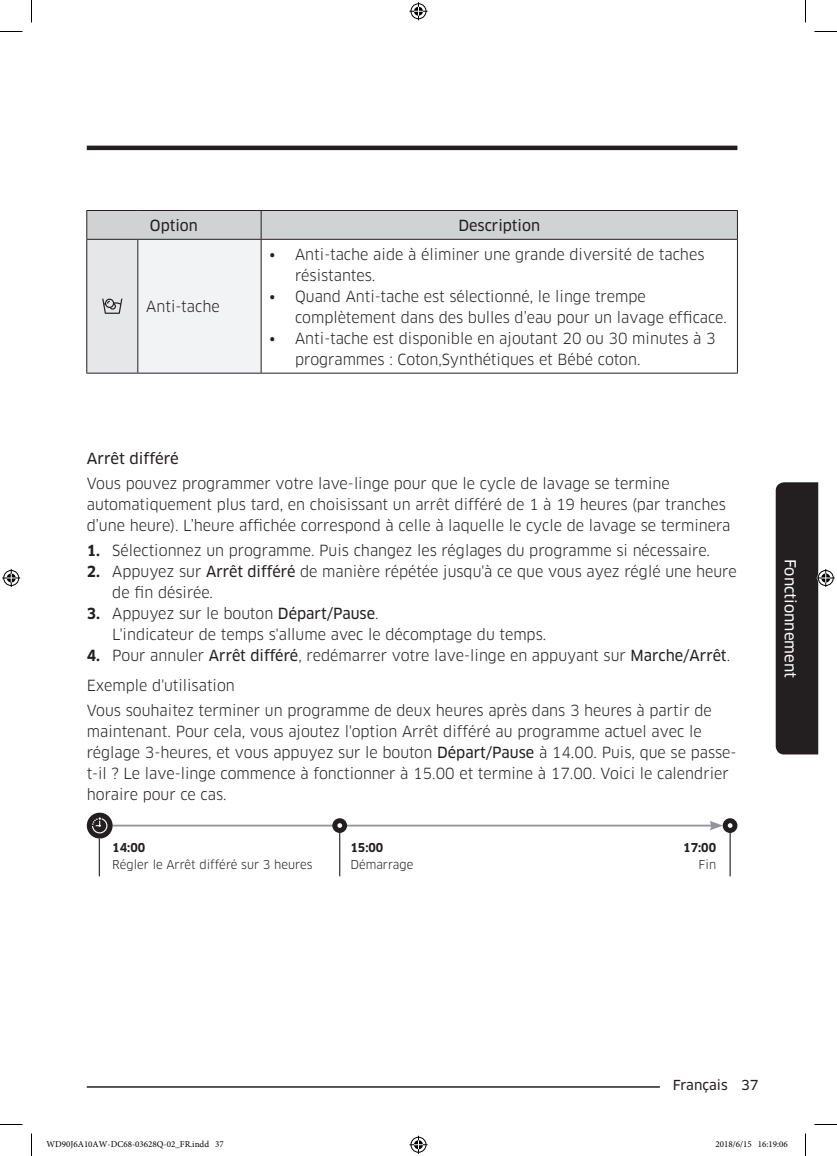
<style>
.page{position:relative;width:837px;height:1156px;background:#fff}
.page>*{position:absolute;margin:0;border:0;box-sizing:border-box;transform-origin:0 0}
.t1{font:15px/21px "Samsung Clan Pro";color:#231f20}
.t2{font:15px "Samsung Clan Pro News";color:#231f20}
.t3{font:15px "Samsung Clan Pro News";color:#fff}
.t4{font:13.5px "Samsung Clan Pro News";color:#231f20}
.t5{font:12px "Samsung Clan Pro";color:#231f20}
.t6{font:700 12px "Samsung Clan Pro";color:#231f20}
.t7{font:9px "Minion Pro";color:#000}
.s1{font-family:"Samsung Clan Pro News"}
.s2{font-weight:700}
</style>
<div class="page">
<hr style="left:87px;top:1086px;width:650px;height:1px;background:#231f20">
<div style="left:660px;top:1077px;width:99px;height:15px;background:#fff"></div>
<hr style="left:87px;top:146px;width:650px;height:4px;background:#231f20">
<div style="left:87px;top:239px;width:51px;height:134px;background:#e6e7e9"></div>
<div style="left:138px;top:239px;width:123px;height:134px;background:#f2f3f4"></div>
<svg style="left:86px;top:210px;width:652px;height:29px;background:#c9cacb"></svg>
<hr style="left:86px;top:239px;width:52px;height:1px;background:#231f20">
<hr style="left:86px;top:240px;width:1px;height:133px;background:#231f20">
<hr style="left:138px;top:239px;width:123px;height:1px;background:#231f20">
<hr style="left:137px;top:240px;width:1px;height:133px;background:#231f20">
<hr style="left:261px;top:239px;width:477px;height:1px;background:#231f20">
<hr style="left:261px;top:240px;width:1px;height:133px;background:#231f20">
<hr style="left:737px;top:240px;width:1px;height:133px;background:#231f20">
<hr style="left:86px;top:373px;width:52px;height:1px;background:#231f20">
<hr style="left:138px;top:373px;width:123px;height:1px;background:#231f20">
<hr style="left:261px;top:373px;width:477px;height:1px;background:#231f20">
<svg style="left:102px;top:299px;width:20px;height:15px"></svg>
<hr style="left:97px;top:825px;width:618px;height:1px;background:#939598">
<div style="left:332px;top:818px;width:15px;height:15px;background:#231f20;border-radius:50%"></div>
<hr style="left:339px;top:825px;width:1px;height:51px;background:#231f20">
<svg style="left:337px;top:823px;width:5px;height:5px"></svg>
<hr style="left:99px;top:825px;width:1px;height:51px;background:#231f20">
<div style="left:87px;top:812px;width:26px;height:26px;background:#231f20;border-radius:50%"></div>
<svg style="left:92px;top:817px;width:15px;height:16px"></svg>
<div style="left:723px;top:818px;width:14px;height:15px;background:#231f20;border-radius:50%"></div>
<hr style="left:729px;top:825px;width:2px;height:51px;background:#231f20">
<svg style="left:710px;top:821px;width:22px;height:9px"></svg>
<svg style="left:0;top:31px;width:22px;height:1px"></svg>
<svg style="left:814px;top:31px;width:23px;height:1px"></svg>
<svg style="left:0;top:1124px;width:22px;height:1px"></svg>
<svg style="left:814px;top:1124px;width:23px;height:1px"></svg>
<svg style="left:31px;top:0;width:1px;height:22px"></svg>
<svg style="left:31px;top:1133px;width:1px;height:23px"></svg>
<svg style="left:805px;top:0;width:1px;height:22px"></svg>
<svg style="left:805px;top:1133px;width:1px;height:23px"></svg>
<svg style="left:409px;top:2px;width:18px;height:18px"></svg>
<svg style="left:409px;top:1136px;width:18px;height:18px"></svg>
<svg style="left:2px;top:569px;width:18px;height:18px"></svg>
<svg style="left:776px;top:482px;width:59px;height:272px"></svg>
<p class="t2" style="left:150px;top:216px;width:49px">Option</p>
<p class="t2" style="left:458px;top:216px;width:83px">Description</p>
<p class="t1" style="left:146px;top:296px;width:75px">Anti-tache</p>
<p class="t1" style="left:295px;top:244px;width:411px;text-indent:-26px"><span class="s1">•</span> Anti-tache aide à éliminer une grande diversité de taches résistantes.</p>
<p class="t1" style="left:295px;top:286px;width:433px;text-indent:-26px"><span class="s1">•</span> Quand Anti-tache est sélectionné, le linge trempe complètement dans des bulles d’eau pour un lavage efficace.</p>
<p class="t1" style="left:295px;top:328px;width:422px;text-indent:-26px"><span class="s1">•</span> Anti-tache est disponible en ajoutant 20 ou 30 minutes à 3 programmes : Coton,Synthétiques et Bébé coton.</p>
<p class="t2" style="left:87px;top:449px;width:94px">Arrêt différé</p>
<p class="t1" style="left:87px;top:473px;width:645px">Vous pouvez programmer votre lave-linge pour que le cycle de lavage se termine automatiquement plus tard, en choisissant un arrêt différé de 1 à 19 heures (par tranches d’une heure). L’heure affichée correspond à celle à laquelle le cycle de lavage se terminera</p>
<p class="t1" style="left:87px;top:540px;width:625px"><span class="s2">1.</span> Sélectionnez un programme. Puis changez les réglages du programme si nécessaire.</p>
<p class="t1" style="left:112px;top:561px;width:626px;text-indent:-26px"><span class="s2">2.</span> Appuyez sur <span class="s1">Arrêt différé</span> de manière répétée jusqu'à ce que vous ayez réglé une heure de fin désirée.</p>
<p class="t1" style="left:112px;top:603px;width:435px;text-indent:-26px"><span class="s2">3.</span> Appuyez sur le bouton <span class="s1">Départ/Pause</span>.<br>L'indicateur de temps s'allume avec le décomptage du temps.</p>
<p class="t1" style="left:87px;top:641px;width:645px;line-height:29.5px"><span class="s2">4.</span> Pour annuler <span class="s1">Arrêt différé</span>, redémarrer votre lave-linge en appuyant sur <span class="s1">Marche/Arrêt</span>.<br>Exemple d'utilisation</p>
<p class="t1" style="left:87px;top:700px;width:651px">Vous souhaitez terminer un programme de deux heures après dans 3 heures à partir de maintenant. Pour cela, vous ajoutez l'option Arrêt différé au programme actuel avec le réglage 3-heures, et vous appuyez sur le bouton <span class="s1">Départ/Pause</span> à 14.00. Puis, que se passe&shy;t-il ? Le lave-linge commence à fonctionner à 15.00 et termine à 17.00. Voici le calendrier horaire pour ce cas.</p>
<p class="t6" style="left:112px;top:840px;width:34px">14:00</p>
<p class="t5" style="left:112px;top:857px;width:202px">Régler le Arrêt différé sur 3 heures</p>
<p class="t6" style="left:350px;top:840px;width:34px">15:00</p>
<p class="t5" style="left:350px;top:857px;width:65px">Démarrage</p>
<p class="t6" style="left:683px;top:840px;width:34px">17:00</p>
<p class="t5" style="left:698px;top:857px;width:19px">Fin</p>
<p class="t3" style="left:799px;top:559px;width:121px;rotate:90deg">Fonctionnement</p>
<p class="t4" style="left:673px;top:1077px;width:88px">Français 37</p>
<p class="t7" style="left:46px;top:1138px;width:179px">WD90J6A10AW-DC68-03628Q-02_FR.indd 37</p>
<p class="t7" style="left:715px;top:1138px;width:74px">2018/6/15 16:19:06</p>
</div>
